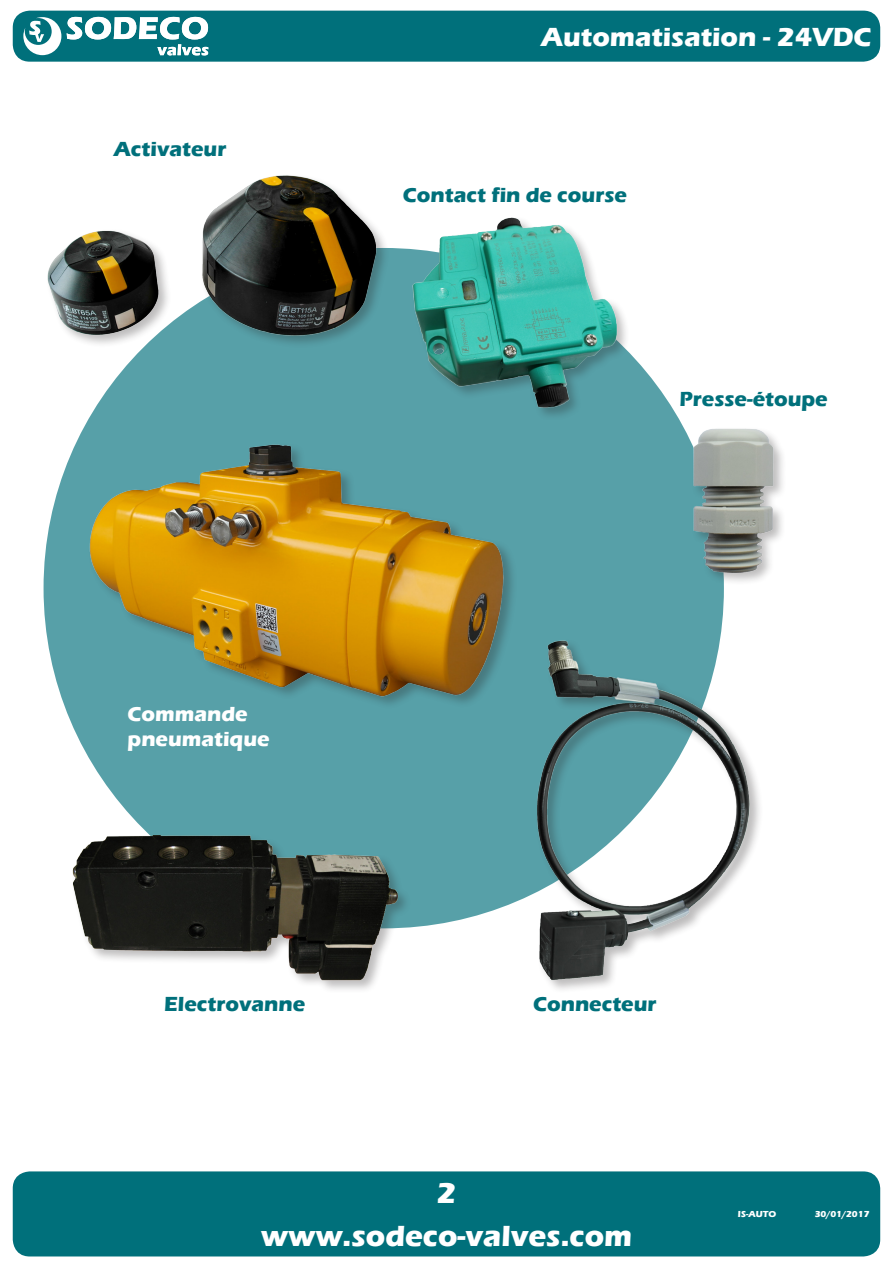
<style>
.page{position:relative;width:893px;height:1263px;background:#fff}
.page>*{position:absolute;margin:0;border:0;box-sizing:border-box;transform-origin:0 0}
.t1{font:700 30px "Eras ITC";color:#fff}
.t2{font:700 27px "Eras ITC";color:#fff}
.t3{font:700 21px "Eras ITC";color:#00707b}
.t4{font:700 21px/25.2px "Eras ITC";color:#fff}
.t5{font:700 9px "Eras ITC";color:#fff}
</style>
<div class="page">
<div style="left:13px;top:1171px;width:867px;height:85px;background:#00707b;border-radius:17px"></div>
<div style="left:13px;top:11px;width:867px;height:51px;background:#00707b;border-radius:17px"></div>
<div style="left:44px;top:248px;width:680px;height:680px;background:#57a0a8;border-radius:50%"></div>
<div style="left:71px;top:833px;width:340px;height:160px;background:#231f20;opacity:.3"></div>
<img style="left:71px;top:828px;width:333px;height:155px">
<div style="left:535px;top:638px;width:228px;height:355px;background:#231f20;opacity:.3"></div>
<img style="left:533px;top:637px;width:220px;height:346px">
<div style="left:45px;top:173px;width:344px;height:176px;background:#231f20;opacity:.3"></div>
<img style="left:45px;top:173px;width:339px;height:167px">
<div style="left:411px;top:216px;width:219px;height:205px;background:#231f20;opacity:.3"></div>
<img style="left:411px;top:216px;width:208px;height:195px">
<div style="left:691px;top:427px;width:96px;height:159px;background:#231f20;opacity:.3"></div>
<img style="left:685px;top:427px;width:96px;height:150px">
<img style="left:89px;top:444px;width:424px;height:260px">
<svg style="left:23px;top:17px;width:38px;height:38px"></svg>
<svg style="left:67px;top:17px;width:141px;height:38px"></svg>
<p class="t3" style="left:114px;top:137px;width:114px">Activateur</p>
<p class="t4" style="left:128px;top:702px;width:144px">Commande pneumatique</p>
<p class="t2" style="left:541px;top:21px;width:332px">Automatisation - 24VDC</p>
<p class="t3" style="left:403px;top:182px;width:226px">Contact fin de course</p>
<p class="t3" style="left:679px;top:387px;width:150px">Presse-étoupe</p>
<p class="t3" style="left:164px;top:992px;width:143px">Electrovanne</p>
<p class="t3" style="left:533px;top:992px;width:125px">Connecteur</p>
<p class="t1" style="left:437px;top:1176px;width:21px">2</p>
<h1 class="t1" style="left:261px;top:1218px;width:373px">www.sodeco-valves.com</h1>
<p class="t5" style="left:738px;top:1209px;width:40px">IS-AUTO</p>
<p class="t5" style="left:815px;top:1209px;width:56px">30/01/2017</p>
</div>
